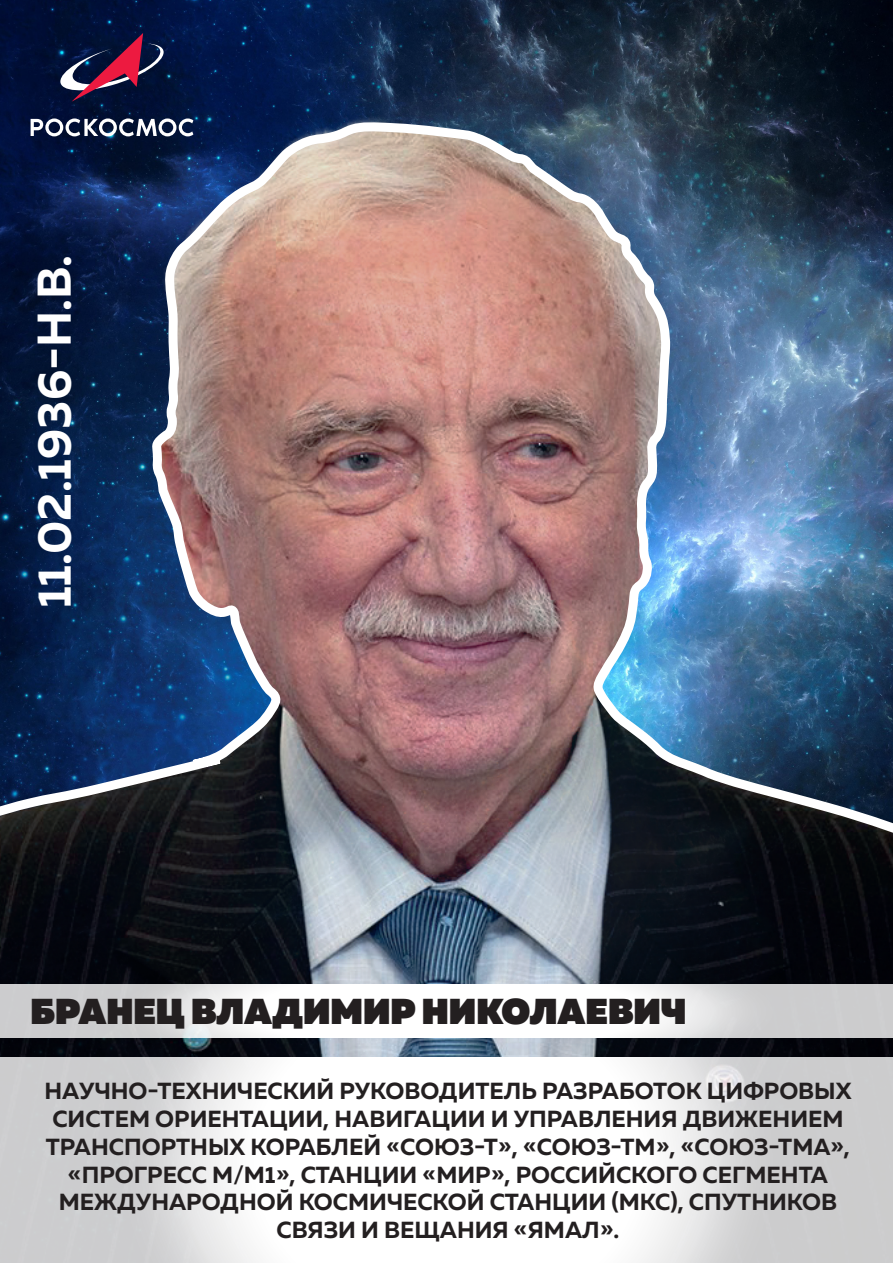
<style>
.page{position:relative;width:893px;height:1263px;background:#fff}
.page>*{position:absolute;margin:0;border:0;box-sizing:border-box;transform-origin:0 0}
.t1{font:700 47.25px "Muller";color:#fff}
.t2{font:800 36px "Muller";color:#231f20}
.t3{font:700 23.25px/27.9px "Muller";color:#231f20;text-align:center}
</style>
<div class="page">
<img style="left:0;top:0;width:893px;height:1263px">
<h1 class="t1" style="left:25px;top:608px;width:355px;rotate:-90deg">11.02.1936-Н.В.</h1>
<h2 class="t2" style="left:31px;top:988px;width:657px">БРАНЕЦ ВЛАДИМИР НИКОЛАЕВИЧ</h2>
<p class="t3" style="left:44px;top:1077px;width:808px">НАУЧНО-ТЕХНИЧЕСКИЙ РУКОВОДИТЕЛЬ РАЗРАБОТОК ЦИФРОВЫХ СИСТЕМ ОРИЕНТАЦИИ, НАВИГАЦИИ И УПРАВЛЕНИЯ ДВИЖЕНИЕМ ТРАНСПОРТНЫХ КОРАБЛЕЙ «СОЮЗ-Т», «СОЮЗ-ТМ», «СОЮЗ-ТМА», «ПРОГРЕСС М/М1», СТАНЦИИ «МИР», РОССИЙСКОГО СЕГМЕНТА МЕЖДУНАРОДНОЙ КОСМИЧЕСКОЙ СТАНЦИИ (МКС), СПУТНИКОВ СВЯЗИ И ВЕЩАНИЯ «ЯМАЛ».</p>
</div>
